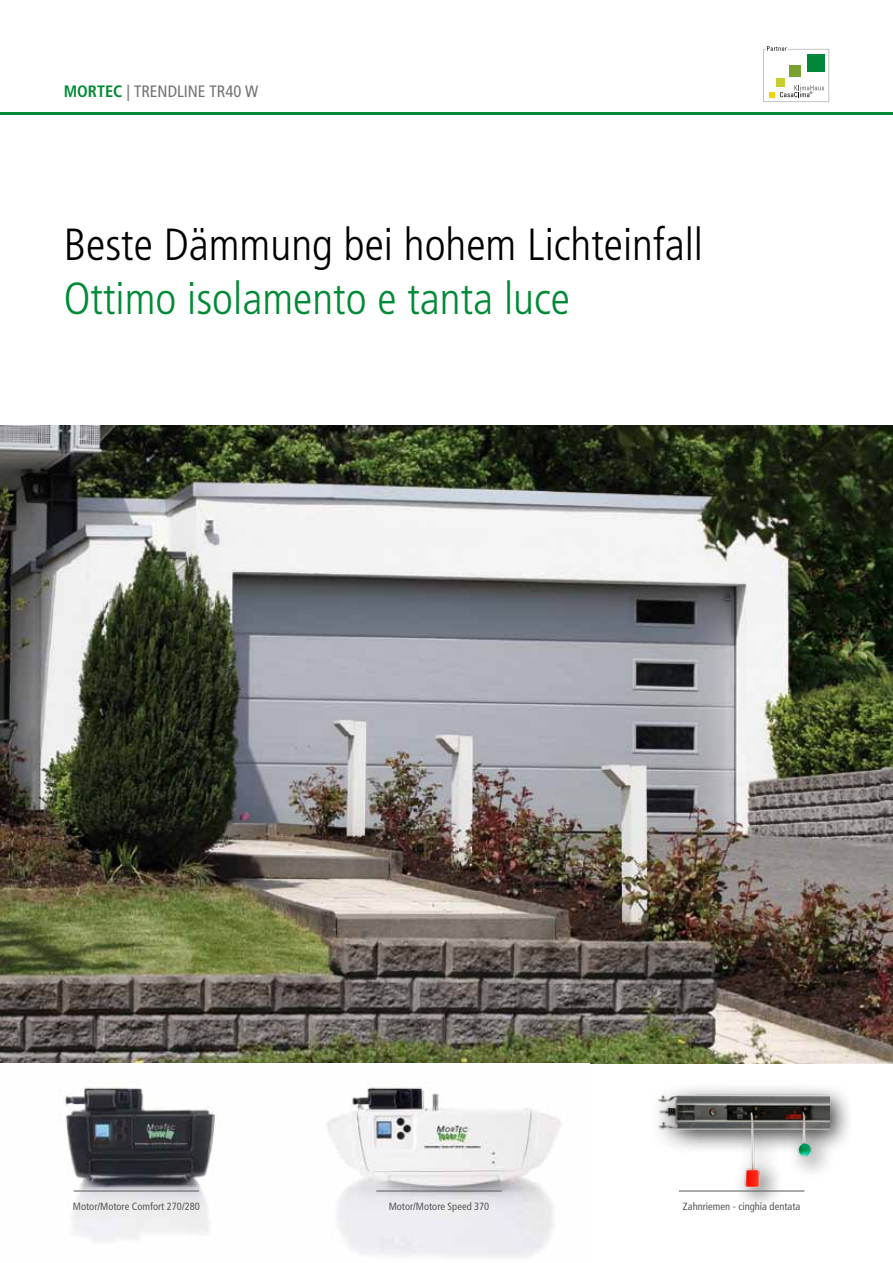
<style>
.page{position:relative;width:893px;height:1263px;background:#fff}
.page>*{position:absolute;margin:0;border:0;box-sizing:border-box;transform-origin:0 0}
.t1{font:300 condensed 45px "Frutiger";color:#000}
.t2{font:300 condensed 45px "Frutiger";color:#008a36}
.t3{font:condensed 16.5px "Frutiger";color:#707172}
.t4{font:condensed 10.5px "Frutiger";color:#58585a}
.s1{font-weight:700;color:#008a36}
</style>
<div class="page">
<svg style="left:763px;top:46px;width:66px;height:56px"></svg>
<hr style="left:0;top:113px;width:893px;height:2px;background:#008a36">
<img style="left:0;top:425px;width:893px;height:638px">
<img style="left:63px;top:1087px;width:155px;height:154px">
<img style="left:327px;top:1087px;width:235px;height:171px">
<hr style="left:74px;top:1191px;width:125px;height:1px;background:#58585a">
<hr style="left:376px;top:1191px;width:126px;height:1px;background:#58585a">
<div style="left:645px;top:1081px;width:205px;height:129px;background:#000;opacity:.75"></div>
<img style="left:645px;top:1081px;width:184px;height:116px">
<hr style="left:679px;top:1191px;width:125px;height:1px;background:#58585a">
<h2 class="t3" style="left:64px;top:82px;width:196px"><span class="s1">MORTEC</span> | TRENDLINE TR40 W</h2>
<h1 class="t1" style="left:64px;top:219px;width:641px">Beste Dämmung bei hohem Lichteinfall</h1>
<h1 class="t2" style="left:64px;top:273px;width:508px">Ottimo isolamento e tanta luce</h1>
<p class="t4" style="left:73px;top:1200px;width:128px">Motor/Motore Comfort 270/280</p>
<p class="t4" style="left:389px;top:1200px;width:102px">Motor/Motore Speed 370</p>
<p class="t4" style="left:683px;top:1200px;width:119px">Zahnriemen - cinghia dentata</p>
</div>
